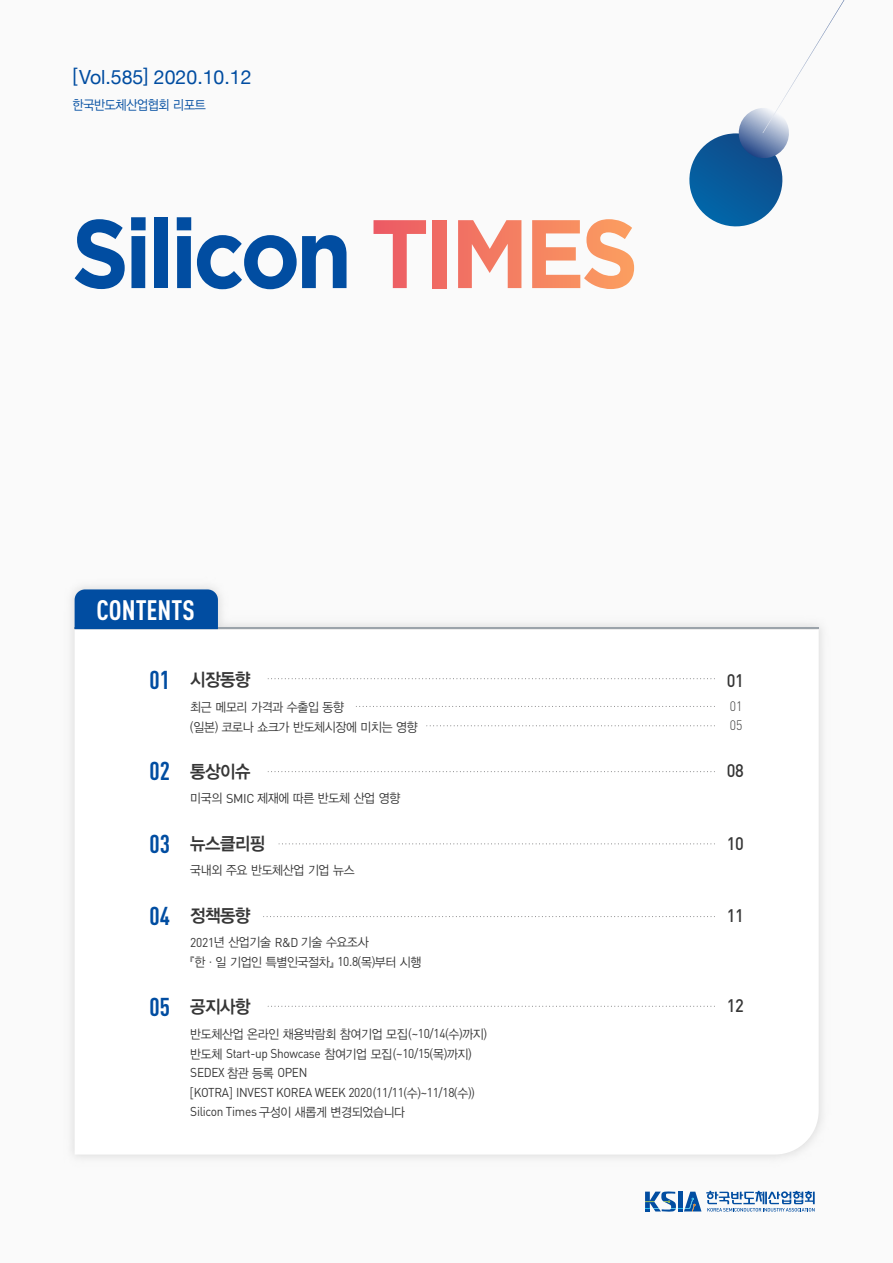
<style>
.page{position:relative;width:893px;height:1263px;background:#fafafa}
.page>*{position:absolute;margin:0;border:0;box-sizing:border-box;transform-origin:0 0}
.t1{font:700 condensed 27.75px "DIN Pro";color:#fff}
.t2{font:700 condensed 25.5px "DIN Pro";color:#014da1}
.t3{font:19.5px "Helvetica Neue";color:#014da1}
.t4{font:18px "YDVYGO Std 14";letter-spacing:-.025em;color:#363636;scale:.93 1}
.t5{font:500 18px "DIN Pro";letter-spacing:-.01em;color:#363636;scale:.91 1}
.t6{font:13.5px "YDVYGO Std 12";letter-spacing:-.025em;color:#014da1;scale:.89 1}
.t7{font:300 13.5px/19.6px "DIN Pro";color:#363636;scale:.91 1}
.t8{font:12.75px/20px "YDVYGO Std 12";letter-spacing:-.025em;color:#363636;scale:.93 1}
.t9{font:12.75px/19.5px "DIN";letter-spacing:-.025em;color:#363636;scale:.93 1}
.s1{font-family:"DIN"}
.s2{font-family:"YDVYGO Std 12"}
</style>
<div class="page">
<svg style="left:645px;top:1191px;width:170px;height:21px"></svg>
<img style="left:71px;top:586px;width:751px;height:572px">
<svg style="left:75px;top:630px;width:744px;height:524px"></svg>
<hr style="left:75px;top:627px;width:744px;height:2px;background:#9ba3aa">
<div style="left:75px;top:589px;width:143px;height:40px;background:#014da1"></div>
<svg style="left:689px;top:0;width:155px;height:227px"></svg>
<svg style="left:75px;top:219px;width:50px;height:70px"></svg>
<svg style="left:131px;top:217px;width:15px;height:71px"></svg>
<div style="left:154px;top:217px;width:14px;height:71px;background:#014da1"></div>
<svg style="left:177px;top:217px;width:14px;height:71px"></svg>
<svg style="left:197px;top:235px;width:150px;height:54px"></svg>
<svg style="left:373px;top:220px;width:53px;height:68px"></svg>
<div style="left:433px;top:220px;width:14px;height:68px;background:#f06b63"></div>
<svg style="left:458px;top:220px;width:63px;height:68px"></svg>
<svg style="left:532px;top:219px;width:102px;height:70px"></svg>
<svg style="left:268px;top:678px;width:447px;height:1px"></svg>
<svg style="left:356px;top:706px;width:359px;height:1px"></svg>
<svg style="left:427px;top:725px;width:288px;height:1px"></svg>
<svg style="left:268px;top:771px;width:447px;height:1px"></svg>
<svg style="left:268px;top:1006px;width:447px;height:1px"></svg>
<svg style="left:279px;top:843px;width:436px;height:1px"></svg>
<svg style="left:264px;top:916px;width:451px;height:1px"></svg>
<h3 class="t3" style="left:73px;top:65px;width:180px">[Vol.585] 2020.10.12</h3>
<p class="t6" style="left:73px;top:98px;width:151px">한국반도체산업협회 리포트</p>
<h1 class="t1" style="left:96px;top:589px;width:100px">CONTENTS</h1>
<h2 class="t2" style="left:150px;top:661px;width:22px">01</h2>
<h3 class="t5" style="left:727px;top:665px;width:21px">01</h3>
<h3 class="t4" style="left:190px;top:671px;width:66px">시장동향</h3>
<p class="t8" style="left:190px;top:697px;width:246px">최근 메모리 가격과 수출입 동향<br>(일본) 코로나 쇼크가 반도체시장에 미치는 영향</p>
<h3 class="t4" style="left:190px;top:762px;width:66px">통상이슈</h3>
<p class="t8" style="left:190px;top:788px;width:227px">미국의 <span class="s1">SMIC</span> 제재에 따른 반도체 산업 영향</p>
<h3 class="t4" style="left:190px;top:834px;width:83px">뉴스클리핑</h3>
<p class="t8" style="left:190px;top:860px;width:178px">국내외 주요 반도체산업 기업 뉴스</p>
<h3 class="t4" style="left:190px;top:906px;width:66px">정책동향</h3>
<p class="t8" style="left:190px;top:932px;width:250px"><span class="s1">2021</span>년 산업기술 <span class="s1">R&amp;D</span> 기술 수요조사<br>『한·일 기업인 특별인국절차』 <span class="s1">10.8</span>(목)부터 시행</p>
<h3 class="t4" style="left:190px;top:998px;width:66px">공지사항</h3>
<p class="t8" style="left:190px;top:1024px;width:320px">반도체산업 온라인 채용박람회 참여기업 모집(<span class="s1">~10/14</span>(수)까지)</p>
<p class="t9" style="left:190px;top:1043px;width:307px"><span class="s2">반도체</span> Start-up Showcase <span class="s2">참여기업 모집(</span>~10/15<span class="s2">(목)까지)<br></span>SEDEX <span class="s2">참관 등록</span> OPEN<br><span class="s2">[</span>KOTRA<span class="s2">]</span> INVEST KOREA WEEK 2020<span class="s2">(</span>11/11<span class="s2">(수)</span>~11/18<span class="s2">(수))</span></p>
<p class="t8" style="left:190px;top:1102px;width:233px"><span class="s1">Silicon Times</span> 구성이 새롭게 변경되었습니다</p>
<p class="t7" style="left:730px;top:695px;width:15px">01<br>05</p>
<h2 class="t2" style="left:150px;top:752px;width:22px">02</h2>
<h3 class="t5" style="left:727px;top:755px;width:21px">08</h3>
<h2 class="t2" style="left:150px;top:824px;width:22px">03</h2>
<h3 class="t5" style="left:727px;top:829px;width:21px">10</h3>
<h2 class="t2" style="left:150px;top:896px;width:22px">04</h2>
<h3 class="t5" style="left:727px;top:901px;width:21px">11</h3>
<h2 class="t2" style="left:150px;top:988px;width:22px">05</h2>
<h3 class="t5" style="left:727px;top:991px;width:21px">12</h3>
</div>
